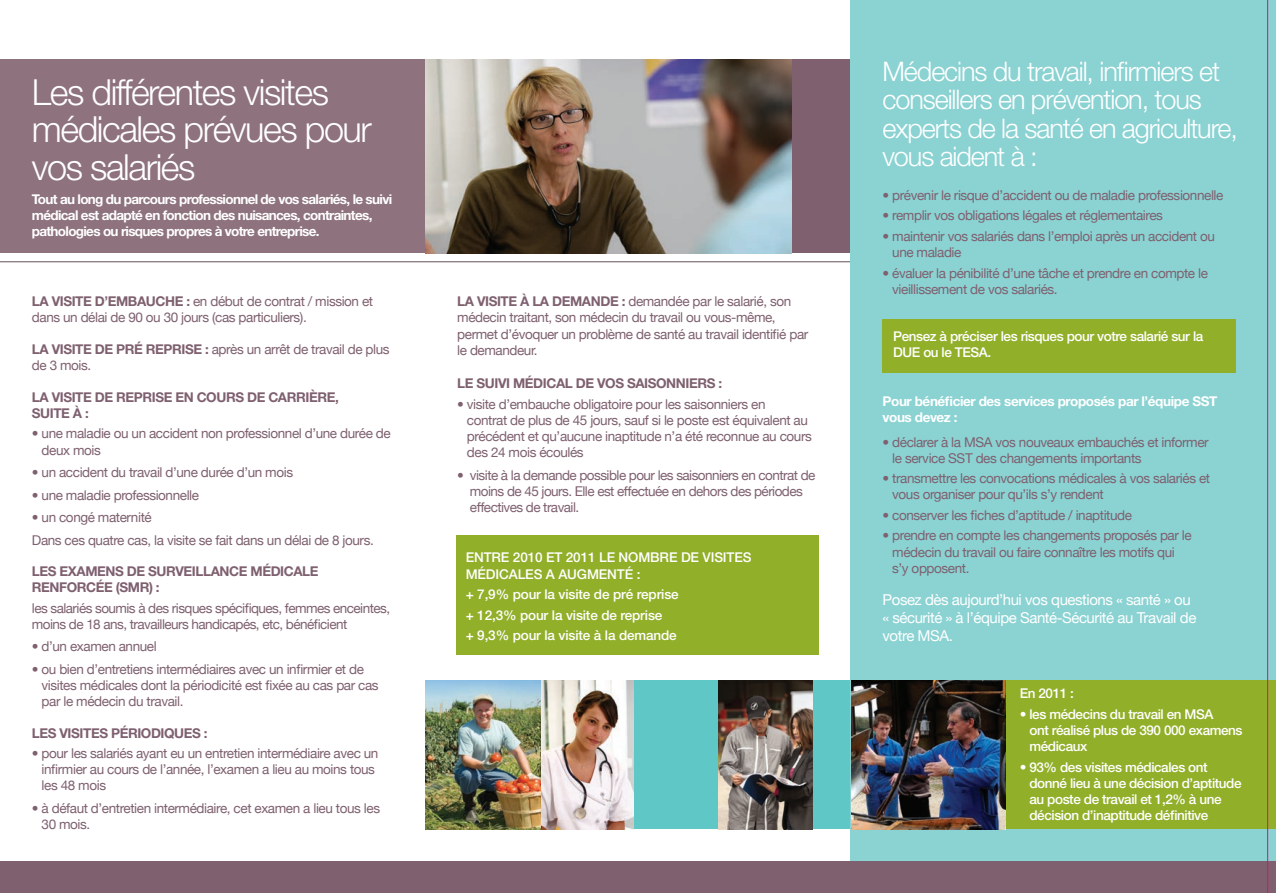
<style>
.page{position:relative;width:1276px;height:893px;background:#fff}
.page>*{position:absolute;margin:0;border:0;box-sizing:border-box;transform-origin:0 0}
.t1{font:300 36px/37.5px "Helvetica Neue";letter-spacing:-.04em;color:#fff}
.t2{font:300 27px/28.5px "Helvetica Neue";letter-spacing:-.04em;color:#fff}
.t3{font:15px/18px "Helvetica Neue";letter-spacing:-.03em;color:#fff}
.t4{font:13.5px/16.2px "Helvetica Neue";letter-spacing:-.03em;color:#7e606f}
.t5{font:500 13.5px/16.2px "Helvetica Neue";letter-spacing:-.03em;color:#fff}
.t6{font:700 13.5px/16.2px "Helvetica Neue";letter-spacing:-.05em;color:#fff}
.t7{font:700 13.5px/16.2px "Helvetica Neue";letter-spacing:-.03em;color:#7e606f}
.t8{font:500 13.5px/16.2px "Helvetica Neue";letter-spacing:-.01em;color:#fff}
.t9{font:700 13.5px/16.2px "Helvetica Neue";letter-spacing:-.03em;color:#fff}
.s1{font-weight:700}
</style>
<div class="page">
<div style="left:0;top:60px;width:425px;height:193px;background:#8e727e"></div>
<div style="left:787px;top:60px;width:63px;height:193px;background:#7e606f"></div>
<div style="left:456px;top:536px;width:363px;height:119px;background:#92af2a"></div>
<img style="left:426px;top:60px;width:365px;height:193px">
<hr style="left:0;top:261px;width:850px;height:1px;background:#625355">
<div style="left:425px;top:680px;width:425px;height:149px;background:#5fc7c5"></div>
<img style="left:540px;top:680px;width:94px;height:149px">
<img style="left:425px;top:680px;width:115px;height:149px">
<img style="left:719px;top:680px;width:93px;height:149px">
<div style="left:0;top:861px;width:425px;height:32px;background:#7e606f"></div>
<div style="left:850px;top:0;width:426px;height:893px;background:#8bd2d2"></div>
<div style="left:1006px;top:680px;width:270px;height:149px;background:#92af2a"></div>
<img style="left:851px;top:680px;width:155px;height:149px">
<div style="left:882px;top:319px;width:353px;height:53px;background:#92af2a"></div>
<div style="left:425px;top:861px;width:851px;height:32px;background:#7e606f"></div>
<hr style="left:1267px;top:0;width:1px;height:893px;background:#ed028c">
<p class="t1" style="left:32px;top:73px;width:341px">Les différentes visites médicales prévues pour vos salariés</p>
<p class="t6" style="left:32px;top:191px;width:362px">Tout au long du parcours professionnel de vos salariés, le suivi médical est adapté en fonction des nuisances, contraintes, pathologies ou risques propres à votre entreprise.</p>
<p class="t4" style="left:32px;top:292px;width:343px"><span class="s1">LA VISITE D’EMBAUCHE :</span> en début de contrat / mission et dans un délai de 90 ou 30 jours (cas particuliers).</p>
<p class="t4" style="left:32px;top:340px;width:359px"><span class="s1">LA VISITE DE PRÉ REPRISE :</span> après un arrêt de travail de plus de 3 mois.</p>
<p class="t7" style="left:32px;top:388px;width:308px">LA VISITE DE REPRISE EN COURS DE CARRIÈRE,<br>SUITE À :</p>
<p class="t4" style="left:42px;top:424px;width:351px;text-indent:-10px">• une maladie ou un accident non professionnel d’une durée de deux mois</p>
<p class="t4" style="left:32px;top:463px;width:263px">• un accident du travail d’une durée d’un mois</p>
<p class="t4" style="left:32px;top:486px;width:169px">• une maladie professionnelle</p>
<p class="t4" style="left:32px;top:508px;width:121px">• un congé maternité</p>
<p class="t4" style="left:32px;top:531px;width:343px">Dans ces quatre cas, la visite se fait dans un délai de 8 jours.</p>
<p class="t7" style="left:32px;top:563px;width:288px">LES EXAMENS DE SURVEILLANCE MÉDICALE<br>RENFORCÉE (SMR) :</p>
<p class="t4" style="left:32px;top:599px;width:360px">les salariés soumis à des risques spécifiques, femmes enceintes, moins de 18 ans, travailleurs handicapés, etc, bénéficient</p>
<p class="t4" style="left:32px;top:637px;width:126px">• d’un examen annuel</p>
<p class="t4" style="left:42px;top:660px;width:338px;text-indent:-10px">• ou bien d’entretiens intermédiaires avec un infirmier et de visites médicales dont la périodicité est fixée au cas par cas par le médecin du travail.</p>
<p class="t7" style="left:32px;top:724px;width:177px">LES VISITES PÉRIODIQUES :</p>
<p class="t4" style="left:42px;top:744px;width:338px;text-indent:-10px">• pour les salariés ayant eu un entretien intermédiaire avec un infirmier au cours de l’année, l’examen a lieu au moins tous les 48 mois</p>
<p class="t4" style="left:42px;top:799px;width:340px;text-indent:-10px">• à défaut d’entretien intermédiaire, cet examen a lieu tous les<br>30 mois.</p>
<p class="t4" style="left:457px;top:292px;width:353px"><span class="s1">LA VISITE À LA DEMANDE :</span> demandée par le salarié, son médecin traitant, son médecin du travail ou vous-même, permet d’évoquer un problème de santé au travail identifié par le demandeur.</p>
<p class="t7" style="left:457px;top:375px;width:266px">LE SUIVI MÉDICAL DE VOS SAISONNIERS :</p>
<p class="t4" style="left:467px;top:395px;width:346px;text-indent:-10px">• visite d’embauche obligatoire pour les saisonniers en<br>contrat de plus de 45 jours, sauf si le poste est équivalent au précédent et qu’aucune inaptitude n’a été reconnue au cours des 24 mois écoulés</p>
<p class="t4" style="left:470px;top:466px;width:347px;text-indent:-13px">• visite à la demande possible pour les saisonniers en contrat de moins de 45 jours. Elle est effectuée en dehors des périodes effectives de travail.</p>
<p class="t8" style="left:466px;top:549px;width:287px">ENTRE 2010 ET 2011 LE NOMBRE DE VISITES<br>MÉDICALES A AUGMENTÉ :</p>
<p class="t8" style="left:466px;top:586px;width:214px">+ 7,9% pour la visite de pré reprise</p>
<p class="t8" style="left:466px;top:606px;width:198px">+ 12,3% pour la visite de reprise</p>
<p class="t8" style="left:466px;top:627px;width:212px">+ 9,3% pour la visite à la demande</p>
<p class="t2" style="left:882px;top:56px;width:357px">Médecins du travail, infirmiers et conseillers en prévention, tous experts de la santé en agriculture, vous aident à :</p>
<p class="t4" style="left:882px;top:186px;width:342px">• prévenir le risque d’accident ou de maladie professionnelle</p>
<p class="t4" style="left:882px;top:207px;width:282px">• remplir vos obligations légales et réglementaires</p>
<p class="t4" style="left:892px;top:227px;width:324px;text-indent:-10px">• maintenir vos salariés dans l’emploi après un accident ou une maladie</p>
<p class="t4" style="left:892px;top:264px;width:317px;text-indent:-10px">• évaluer la pénibilité d’une tâche et prendre en compte le vieillissement de vos salariés.</p>
<p class="t5" style="left:893px;top:328px;width:312px">Pensez à préciser les risques pour votre salarié sur la<br>DUE ou le TESA.</p>
<p class="t9" style="left:882px;top:393px;width:336px">Pour bénéficier des services proposés par l’équipe SST vous devez :</p>
<p class="t4" style="left:892px;top:433px;width:318px;text-indent:-10px">• déclarer à la MSA vos nouveaux embauchés et informer le service SST des changements importants</p>
<p class="t4" style="left:892px;top:469px;width:319px;text-indent:-10px">• transmettre les convocations médicales à vos salariés et vous organiser pour qu’ils s’y rendent</p>
<p class="t4" style="left:882px;top:506px;width:251px">• conserver les fiches d’aptitude / inaptitude</p>
<p class="t4" style="left:892px;top:526px;width:301px;text-indent:-10px">• prendre en compte les changements proposés par le médecin du travail ou faire connaître les motifs qui s’y opposent.</p>
<p class="t3" style="left:882px;top:590px;width:315px">Posez dès aujourd’hui vos questions « santé » ou « sécurité » à l’équipe Santé-Sécurité au Travail de votre MSA.</p>
<p class="t5" style="left:1019px;top:685px;width:56px">En 2011 :</p>
<p class="t5" style="left:1029px;top:706px;width:215px;text-indent:-10px">• les médecins du travail en MSA<br>ont réalisé plus de 390 000 examens médicaux</p>
<p class="t5" style="left:1029px;top:759px;width:214px;text-indent:-10px">• 93% des visites médicales ont donné lieu à une décision d’aptitude au poste de travail et 1,2% à une décision d’inaptitude définitive</p>
</div>
